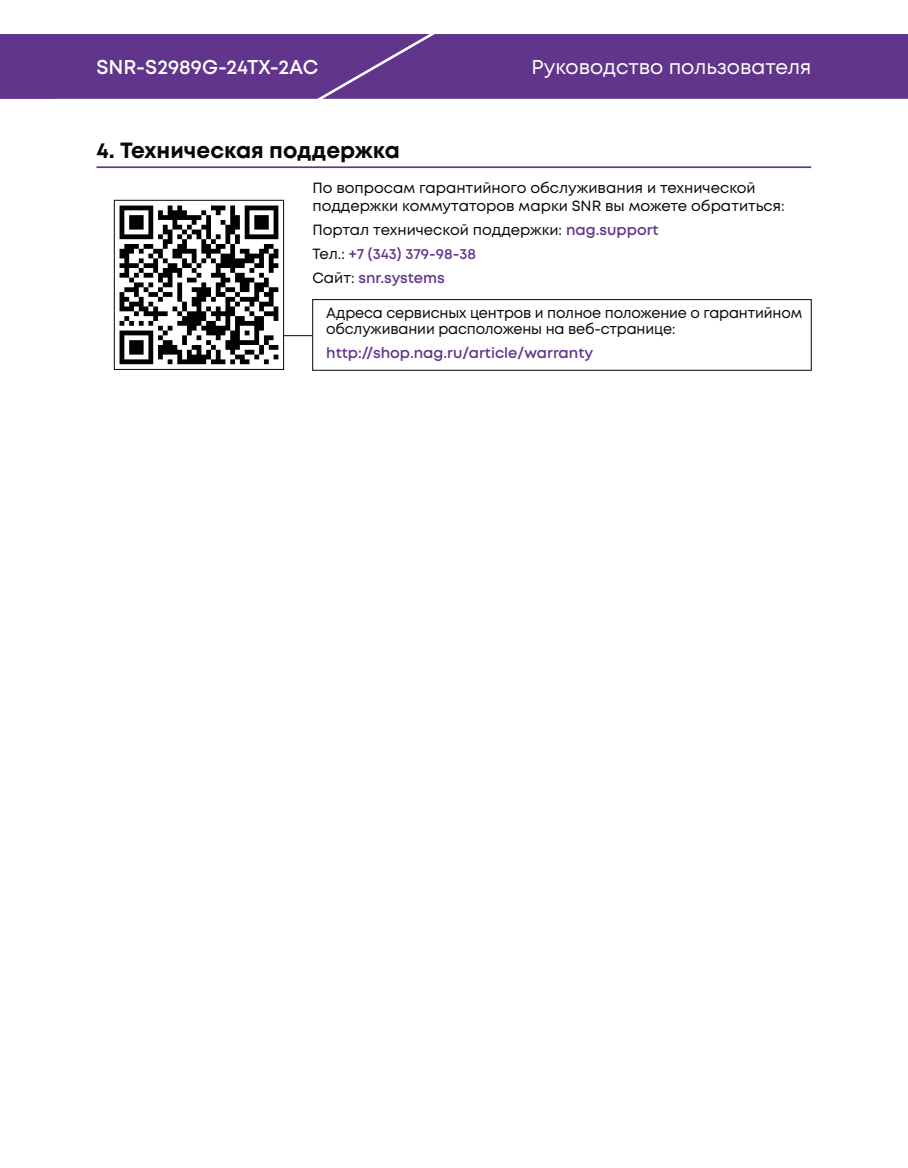
<style>
.page{position:relative;width:908px;height:1168px;background:#fff}
.page>*{position:absolute;margin:0;border:0;box-sizing:border-box;transform-origin:0 0}
.t1{font:700 22px "Mont";color:#070707}
.t2{font:20px "Mont";color:#fff}
.t3{font:600 20px "Mont";color:#fff}
.t4{font:14.8px/17.8px "Mont";letter-spacing:-.01em;color:#070707}
.t5{font:600 14.8px/24px "Mont";color:#62358c}
.s1{font-weight:400;color:#070707}
</style>
<div class="page">
<div style="left:0;top:34px;width:907px;height:65px;background:#62358c"></div>
<hr style="left:96px;top:166px;width:714px;height:2px;background:#62358c">
<svg style="left:119px;top:206px;width:159px;height:158px"></svg>
<div style="left:312px;top:299px;width:499px;height:72px;border:1px solid #070707"></div>
<div style="left:114px;top:200px;width:170px;height:170px;border:1px solid #070707"></div>
<svg style="left:284px;top:335px;width:28px;height:1px"></svg>
<h2 class="t3" style="left:96px;top:54px;width:223px">SNR-S2989G-24TX-2AC</h2>
<h2 class="t2" style="left:531px;top:54px;width:281px">Руководство пользователя</h2>
<h1 class="t1" style="left:96px;top:136px;width:305px">4. Техническая поддержка</h1>
<p class="t4" style="left:312px;top:179px;width:473px">По вопросам гарантийного обслуживания и технической поддержки коммутаторов марки SNR вы можете обратиться:</p>
<p class="t5" style="left:312px;top:217px;width:347px"><span class="s1">Портал технической поддержки:</span> nag.support<br><span class="s1">Тел.:</span> +7 (343) 379-98-38<br><span class="s1">Сайт:</span> snr.systems</p>
<p class="t4" style="left:326px;top:305px;width:477px;line-height:16px">Адреса сервисных центров и полное положение о гарантийном обслуживании расположены на веб-странице:</p>
<p class="t5" style="left:326px;top:341px;width:268px">http://shop.nag.ru/article/warranty</p>
</div>
